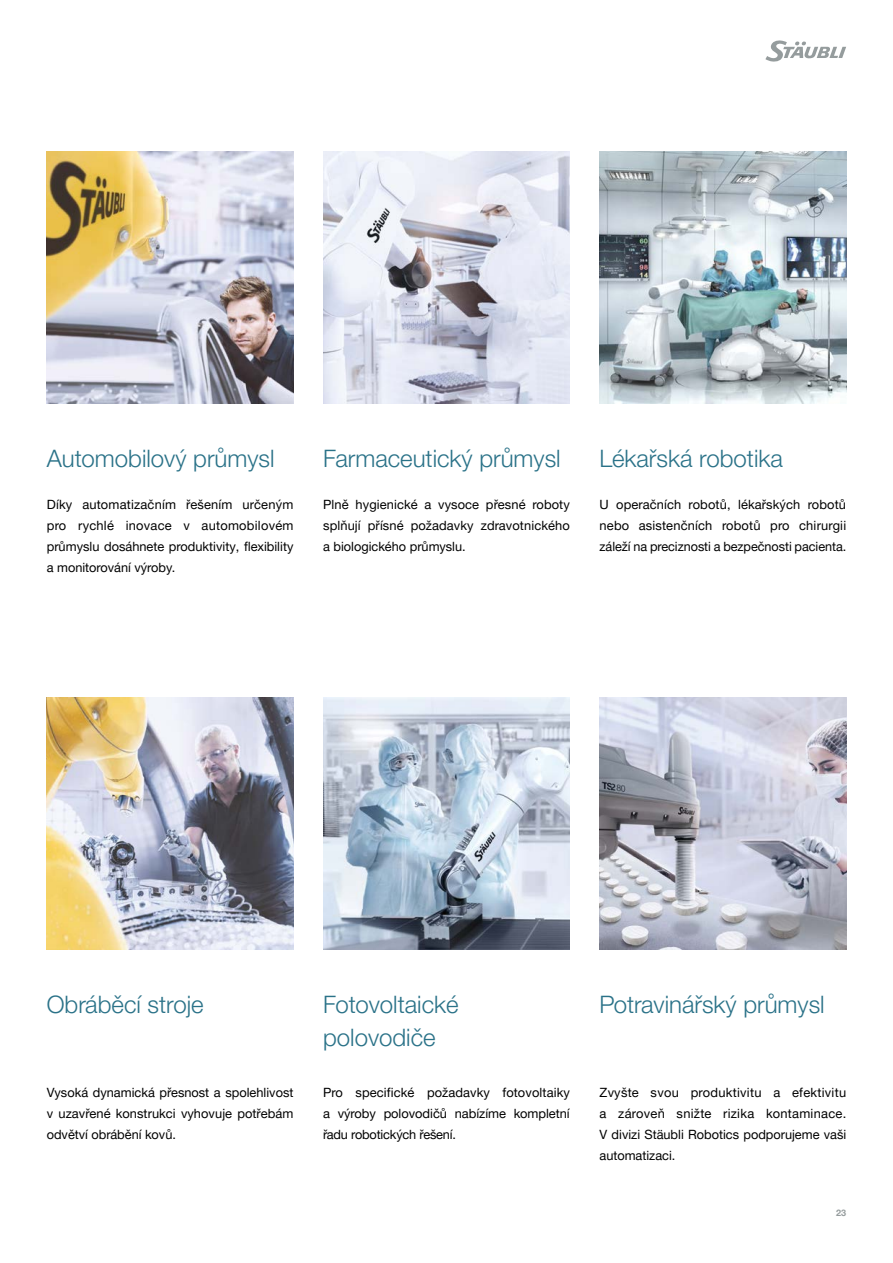
<style>
.page{position:relative;width:893px;height:1263px;background:#fff}
.page>*{position:absolute;margin:0;border:0;box-sizing:border-box;transform-origin:0 0}
.t1{font:300 24px/33px "Helvetica Neue LTW1 G";color:#2a7288}
.Copytext{font:12.75px/21px "Helvetica Neue LTW1 G";color:#000;text-align:justify}
.t2{font:700 9px "Helvetica Neue LTW1 G";color:#959c9d}
</style>
<div class="page">
<svg style="left:765px;top:40px;width:81px;height:22px"></svg>
<img style="left:600px;top:698px;width:246px;height:252px">
<img style="left:47px;top:152px;width:246px;height:252px">
<img style="left:47px;top:698px;width:246px;height:252px">
<img style="left:323px;top:698px;width:247px;height:252px">
<img style="left:600px;top:152px;width:246px;height:252px">
<img style="left:323px;top:152px;width:247px;height:252px">
<p class="t1" style="left:47px;top:442px;width:229px">Automobilový průmysl</p>
<p class="Copytext" style="left:47px;top:494px;width:248px">Díky automatizačním řešením určeným pro rychlé inovace v automobilovém průmyslu dosáhnete produktivity, flexibility a monitorování výroby.</p>
<p class="t1" style="left:323px;top:442px;width:239px">Farmaceutický průmysl</p>
<p class="Copytext" style="left:323px;top:494px;width:248px">Plně hygienické a vysoce přesné roboty splňují přísné požadavky zdravotnického a biologického průmyslu.</p>
<p class="t1" style="left:600px;top:442px;width:185px">Lékařská robotika</p>
<p class="Copytext" style="left:600px;top:494px;width:248px">U operačních robotů, lékařských robotů nebo asistenčních robotů pro chirurgii záleží na preciznosti a bezpečnosti pacienta.</p>
<p class="t1" style="left:47px;top:988px;width:158px">Obráběcí stroje</p>
<p class="t1" style="left:323px;top:988px;width:137px">Fotovoltaické polovodiče</p>
<p class="Copytext" style="left:47px;top:1082px;width:248px">Vysoká dynamická přesnost a spolehlivost v uzavřené konstrukci vyhovuje potřebám odvětví obrábění kovů.</p>
<p class="Copytext" style="left:323px;top:1082px;width:248px">Pro specifické požadavky fotovoltaiky a výroby polovodičů nabízíme kompletní řadu robotických řešení.</p>
<p class="t1" style="left:600px;top:988px;width:227px">Potravinářský průmysl</p>
<p class="Copytext" style="left:600px;top:1082px;width:248px">Zvyšte svou produktivitu a efektivitu a zároveň snižte rizika kontaminace.<br>V divizi Stäubli Robotics podporujeme vaši automatizaci.</p>
<p class="t2" style="left:836px;top:1207px;width:12px">23</p>
</div>
